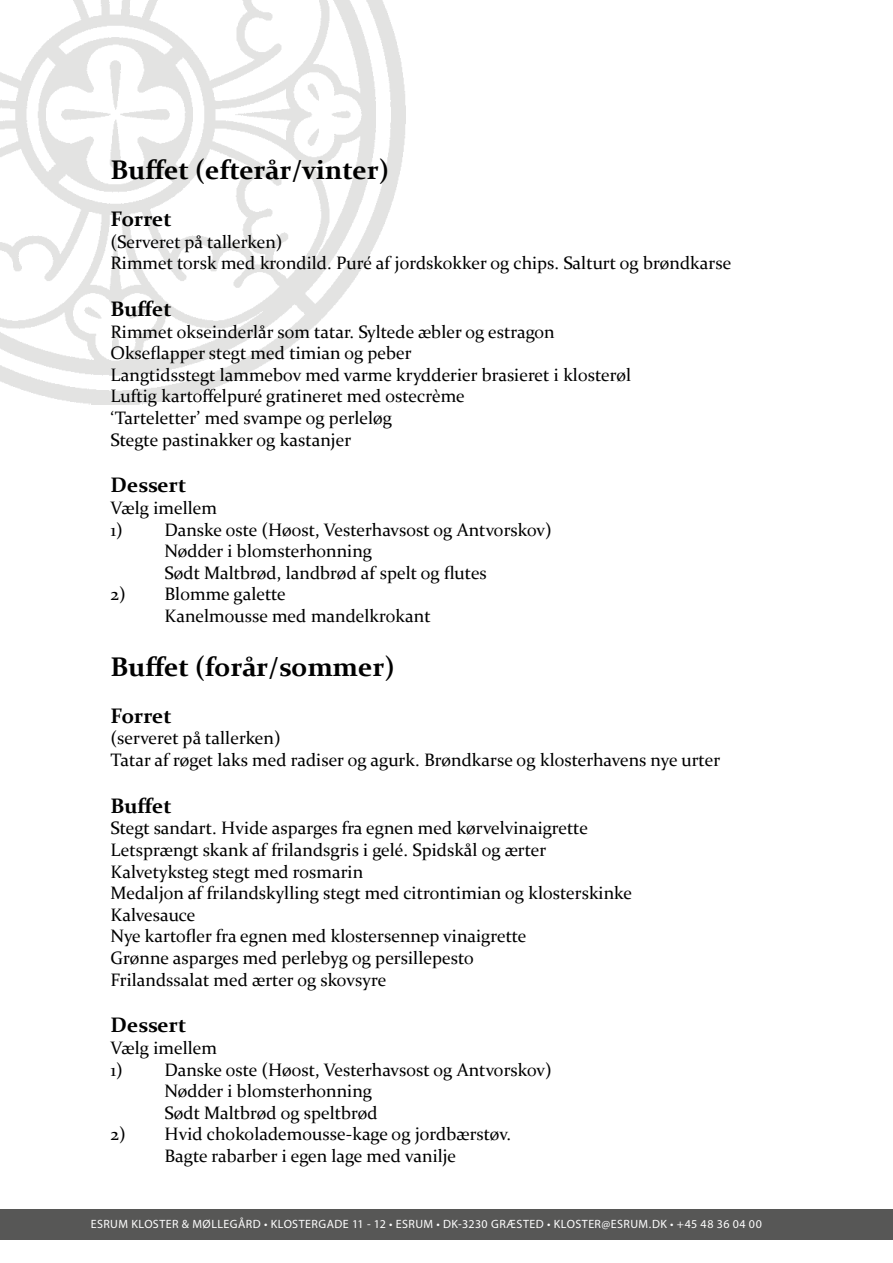
<style>
.page{position:relative;width:893px;height:1263px;background:#fff}
.page>*{position:absolute;margin:0;border:0;box-sizing:border-box;transform-origin:0 0}
.t1{font:700 27px "Constantia";color:#000}
.t2{font:700 21px "Constantia";color:#000}
.t3{font:18px/21.6px "Constantia";color:#000}
.t4{font:12px "Myriad Pro";letter-spacing:.04em;color:#fff}
</style>
<div class="page">
<div style="left:0;top:1209px;width:893px;height:30px;background:#575756"></div>
<img style="left:0;top:0;width:406px;height:404px">
<h1 class="t1" style="left:111px;top:151px;width:280px">Buffet (efterår/vinter)</h1>
<p class="t2" style="left:111px;top:204px;width:63px">Forret</p>
<p class="t3" style="left:111px;top:230px;width:622px">(Serveret på tallerken)<br>Rimmet torsk med krondild. Puré af jordskokker og chips. Salturt og brøndkarse</p>
<p class="t2" style="left:111px;top:294px;width:63px">Buffet</p>
<p class="t3" style="left:111px;top:320px;width:522px">Rimmet okseinderlår som tatar. Syltede æbler og estragon Okseflapper stegt med timian og peber<br>Langtidsstegt lammebov med varme krydderier brasieret i klosterøl Luftig kartoffelpuré gratineret med ostecrème<br>‘Tarteletter’ med svampe og perleløg<br>Stegte pastinakker og kastanjer</p>
<p class="t2" style="left:111px;top:471px;width:77px">Dessert</p>
<p class="t3" style="left:111px;top:496px;width:108px">Vælg imellem</p>
<p class="t3" style="left:165px;top:518px;width:389px;text-indent:-54px">1) Danske oste (Høost, Vesterhavsost og Antvorskov)<br>Nødder i blomsterhonning<br>Sødt Maltbrød, landbrød af spelt og flutes</p>
<p class="t3" style="left:165px;top:583px;width:268px;text-indent:-54px">2) Blomme galette<br>Kanelmousse med mandelkrokant</p>
<h1 class="t1" style="left:111px;top:648px;width:286px">Buffet (forår/sommer)</h1>
<p class="t2" style="left:111px;top:701px;width:63px">Forret</p>
<p class="t3" style="left:111px;top:727px;width:611px">(serveret på tallerken)<br>Tatar af røget laks med radiser og agurk. Brøndkarse og klosterhavens nye urter</p>
<p class="t2" style="left:111px;top:791px;width:63px">Buffet</p>
<p class="t3" style="left:111px;top:817px;width:523px">Stegt sandart. Hvide asparges fra egnen med kørvelvinaigrette Letsprængt skank af frilandsgris i gelé. Spidskål og ærter Kalvetyksteg stegt med rosmarin<br>Medaljon af frilandskylling stegt med citrontimian og klosterskinke Kalvesauce<br>Nye kartofler fra egnen med klostersennep vinaigrette<br>Grønne asparges med perlebyg og persillepesto<br>Frilandssalat med ærter og skovsyre</p>
<p class="t2" style="left:111px;top:1011px;width:77px">Dessert</p>
<p class="t3" style="left:111px;top:1036px;width:108px">Vælg imellem</p>
<p class="t3" style="left:165px;top:1058px;width:389px;text-indent:-54px">1) Danske oste (Høost, Vesterhavsost og Antvorskov)<br>Nødder i blomsterhonning<br>Sødt Maltbrød og speltbrød</p>
<p class="t3" style="left:111px;top:1123px;width:402px;text-align:center">2) Hvid chokolademousse-kage og jordbærstøv.<br>Bagte rabarber i egen lage med vanilje</p>
<p class="t4" style="left:91px;top:1217px;width:673px">ESRUM KLOSTER &amp; MØLLEGÅRD • KLOSTERGADE 11 - 12 • ESRUM • DK-3230 GRÆSTED • KLOSTER@ESRUM.DK • +45 48 36 04 00</p>
</div>
